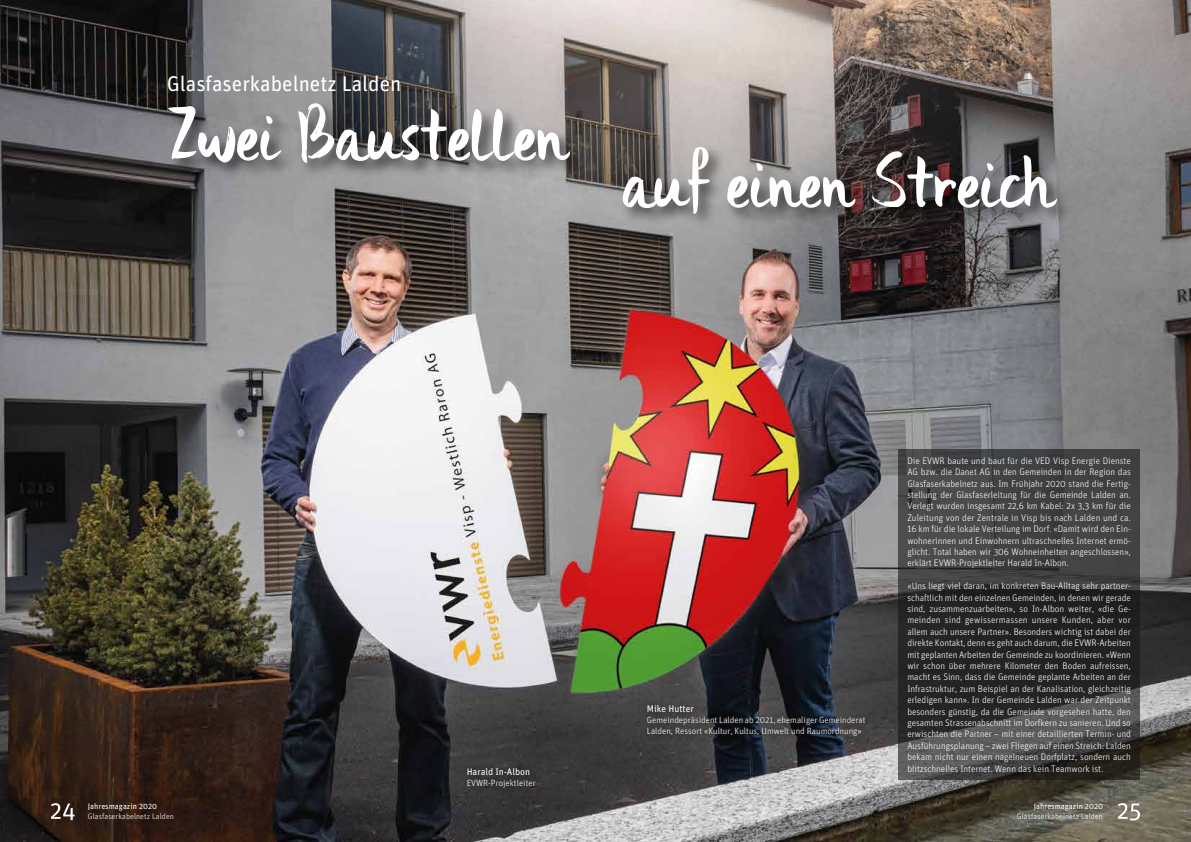
<style>
.page{position:relative;width:1191px;height:842px;background:#fff}
.page>*{position:absolute;margin:0;border:0;box-sizing:border-box;transform-origin:0 0}
.t1{font:80px "DK Uncle Edward";letter-spacing:-.02em;color:#fff}
.t2{font:21.3px "Unit OT";color:#fff}
.t3{font:300 9.5px/11.4px "Unit OT";color:#fff;text-align:justify}
.t4{font:9.5px "Unit OT";color:#fff}
.t5{font:300 9px/10.8px "Unit OT";color:#fff}
.t6{font:300 8px "Unit OT";letter-spacing:.01em;color:#fff}
.t7{font:8px "Unit OT";color:#fff}
</style>
<div class="page">
<img style="left:0;top:0;width:1191px;height:842px">
<img style="left:159px;top:83px;width:433px;height:129px">
<img style="left:459px;top:759px;width:94px;height:40px">
<img style="left:613px;top:130px;width:466px;height:130px">
<img style="left:639px;top:696px;width:238px;height:54px">
<svg style="left:898px;top:449px;width:242px;height:331px;background:#383838"></svg>
<svg style="left:51px;top:803px;width:23px;height:17px"></svg>
<svg style="left:1118px;top:803px;width:22px;height:17px"></svg>
<h2 class="t2" style="left:167px;top:71px;width:236px">Glasfaserkabelnetz Lalden</h2>
<h1 class="t1" style="left:167px;top:89px;width:402px">Zwei Baustellen</h1>
<h1 class="t1" style="left:621px;top:136px;width:435px">auf einen Streich</h1>
<p class="t7" style="left:88px;top:802px;width:71px">Jahresmagazin 2020</p>
<p class="t6" style="left:88px;top:811px;width:88px">Glasfaserkabelnetz Lalden</p>
<p class="t4" style="left:466px;top:766px;width:65px">Harald In-Albon</p>
<p class="t5" style="left:466px;top:777px;width:71px">EVWR-Projektleiter</p>
<p class="t4" style="left:647px;top:703px;width:48px">Mike Hutter</p>
<p class="t5" style="left:647px;top:715px;width:220px">Gemeindepräsident Lalden ab 2021, ehemaliger Gemeinderat<br>Lalden, Ressort «Kultur, Kultus, Umwelt und Raumordnung»</p>
<p class="t3" style="left:907px;top:455px;width:225px">Die EVWR baute und baut für die VED Visp Energie Dienste AG bzw. die Danet AG in den Gemeinden in der Region das Glasfaserkabelnetz aus. Im Frühjahr 2020 stand die Fertig&shy;stellung der Glasfaserleitung für die Gemeinde Lalden an.<br>Verlegt wurden insgesamt 22,6 km Kabel: 2x 3,3 km für die Zuleitung von der Zentrale in Visp bis nach Lalden und ca.<br>16 km für die lokale Verteilung im Dorf. «Damit wird den Ein&shy;wohnerinnen und Einwohnern ultraschnelles Internet ermö&shy;glicht. Total haben wir 306 Wohneinheiten angeschlossen», erklärt EVWR-Projektleiter Harald In-Albon.</p>
<p class="t3" style="left:907px;top:580px;width:225px">«Uns liegt viel daran, im konkreten Bau-Alltag sehr partner&shy;schaftlich mit den einzelnen Gemeinden, in denen wir gerade sind, zusammenzuarbeiten», so In-Albon weiter, «die Ge&shy;meinden sind gewissermassen unsere Kunden, aber vor allem auch unsere Partner». Besonders wichtig ist dabei der direkte Kontakt, denn es geht auch darum, die EVWR-Arbeiten mit geplanten Arbeiten der Gemeinde zu koordinieren. «Wenn wir schon über mehrere Kilometer den Boden aufreissen, macht es Sinn, dass die Gemeinde geplante Arbeiten an der Infrastruktur, zum Beispiel an der Kanalisation, gleichzeitig erledigen kann». In der Gemeinde Lalden war der Zeitpunkt besonders günstig, da die Gemeinde vorgesehen hatte, den gesamten Strassenabschnitt im Dorfkern zu sanieren. Und so erwischten die Partner – mit einer detaillierten Termin- und Ausführungsplanung – zwei Fliegen auf einen Streich: Lalden bekam nicht nur einen nagelneuen Dorfplatz, sondern auch blitzschnelles Internet. Wenn das kein Teamwork ist.</p>
<p class="t7" style="left:1034px;top:802px;width:71px">Jahresmagazin 2020</p>
<p class="t6" style="left:1017px;top:811px;width:88px">Glasfaserkabelnetz Lalden</p>
</div>
